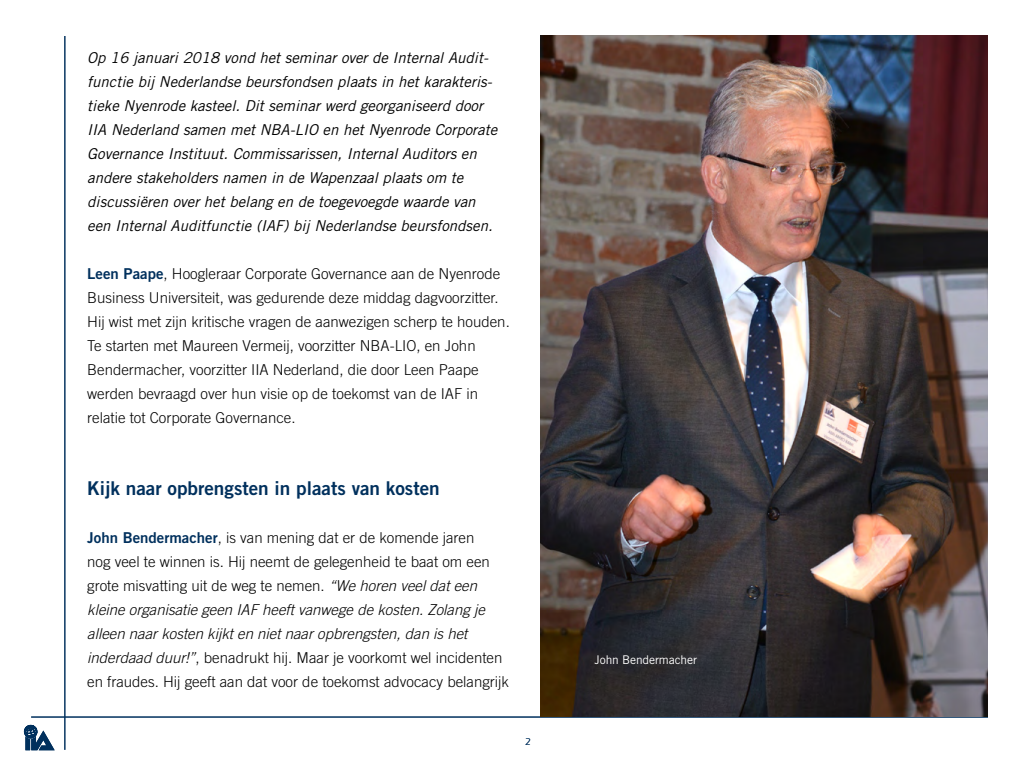
<style>
.page{position:relative;width:1024px;height:768px;background:#fff}
.page>*{position:absolute;margin:0;border:0;box-sizing:border-box;transform-origin:0 0}
.t1{font:19px "Trade Gothic Bold Two";color:#00305d}
.t2{font:300 15px/24px "Trade Gothic";color:#000}
.t3{font:italic 15px/24px "Trade Gothic";color:#000}
.t4{font:12px "Trade Gothic";letter-spacing:-.01em;color:#fff}
.t5{font:10px "Itc Eras";color:#00305d}
.s1{font-family:"Trade Gothic Bold Two";font-weight:400;color:#00305d}
.s2{font-style:italic}
</style>
<div class="page">
<svg style="left:24px;top:724px;width:31px;height:26px"></svg>
<hr style="left:65px;top:36px;width:1px;height:714px;background:#00305d">
<hr style="left:31px;top:717px;width:957px;height:1px;background:#00305d">
<img style="left:540px;top:35px;width:448px;height:682px">
<p class="t3" style="left:87px;top:46px;width:411px">Op 16 januari 2018 vond het seminar over de Internal Audit&shy;functie bij Nederlandse beursfondsen plaats in het karakteris&shy;tieke Nyenrode kasteel. Dit seminar werd georganiseerd door IIA Nederland samen met NBA-LIO en het Nyenrode Corporate Governance Instituut. Commissarissen, Internal Auditors en andere stakeholders namen in de Wapenzaal plaats om te discussiëren over het belang en de toegevoegde waarde van een Internal Auditfunctie (IAF) bij Nederlandse beursfondsen.</p>
<p class="t2" style="left:87px;top:262px;width:424px"><span class="s1">Leen Paape</span>, Hoogleraar Corporate Governance aan de Nyenrode Business Universiteit, was gedurende deze middag dagvoorzitter.<br>Hij wist met zijn kritische vragen de aanwezigen scherp te houden.<br>Te starten met Maureen Vermeij, voorzitter NBA-LIO, en John Bendermacher, voorzitter IIA Nederland, die door Leen Paape werden bevraagd over hun visie op de toekomst van de IAF in relatie tot Corporate Governance.</p>
<p class="t1" style="left:87px;top:477px;width:354px">Kijk naar opbrengsten in plaats van kosten</p>
<p class="t2" style="left:87px;top:526px;width:423px"><span class="s1">John Bendermacher</span>, is van mening dat er de komende jaren<br>nog veel te winnen is. Hij neemt de gelegenheid te baat om een grote misvatting uit de weg te nemen. <span class="s2">“We horen veel dat een kleine organisatie geen IAF heeft vanwege de kosten. Zolang je alleen naar kosten kijkt en niet naar opbrengsten, dan is het inderdaad duur!”</span>, benadrukt hij. Maar je voorkomt wel incidenten en fraudes. Hij geeft aan dat voor de toekomst advocacy belangrijk</p>
<p class="t5" style="left:525px;top:736px;width:7px">2</p>
<p class="t4" style="left:595px;top:652px;width:104px">John Bendermacher</p>
</div>
